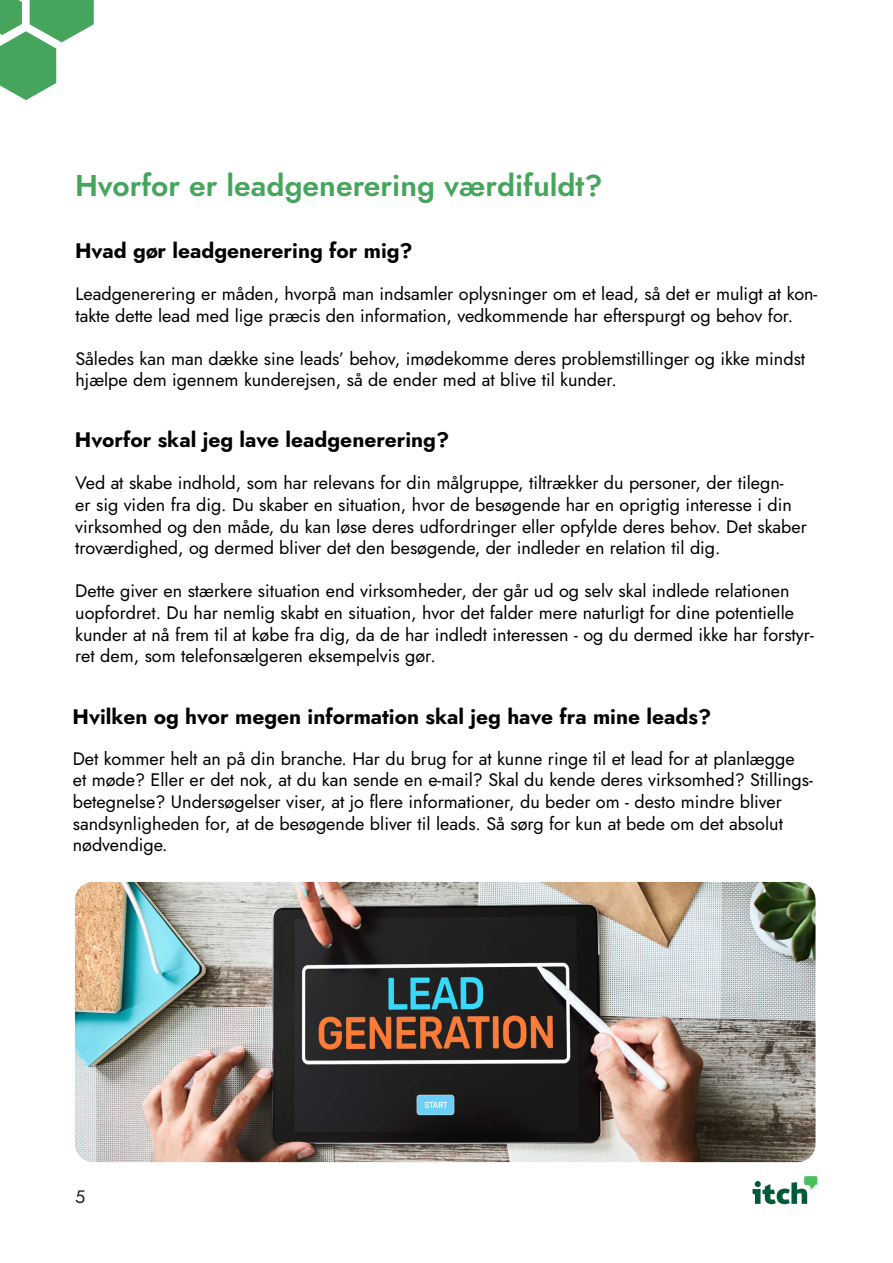
<style>
.page{position:relative;width:893px;height:1263px;background:#fff}
.page>*{position:absolute;margin:0;border:0;box-sizing:border-box;transform-origin:0 0}
.t1{font:600 30px "Jost";color:#46a55c}
.t2{font:700 21px "Jost";color:#000}
.t3{font:18px/21.6px "Jost";color:#000}
.t4{font:18px "Jost";color:#21242c}
</style>
<div class="page">
<svg style="left:0;top:0;width:94px;height:100px"></svg>
<img style="left:75px;top:882px;width:740px;height:280px">
<svg style="left:752px;top:1176px;width:65px;height:28px"></svg>
<h1 class="t1" style="left:75px;top:165px;width:529px">Hvorfor er leadgenerering værdifuldt?</h1>
<p class="t2" style="left:75px;top:236px;width:339px">Hvad gør leadgenerering for mig?</p>
<p class="t3" style="left:75px;top:283px;width:743px">Leadgenerering er måden, hvorpå man indsamler oplysninger om et lead, så det er muligt at kon&shy;takte dette lead med lige præcis den information, vedkommende har efterspurgt og behov for.</p>
<p class="t3" style="left:75px;top:348px;width:731px">Således kan man dække sine leads’ behov, imødekomme deres problemstillinger og ikke mindst hjælpe dem igennem kunderejsen, så de ender med at blive til kunder.</p>
<p class="t2" style="left:75px;top:425px;width:376px">Hvorfor skal jeg lave leadgenerering?</p>
<p class="t3" style="left:75px;top:472px;width:733px">Ved at skabe indhold, som har relevans for din målgruppe, tiltrækker du personer, der tilegn-<br>er sig viden fra dig. Du skaber en situation, hvor de besøgende har en oprigtig interesse i din virksomhed og den måde, du kan løse deres udfordringer eller opfylde deres behov. Det skaber troværdighed, og dermed bliver det den besøgende, der indleder en relation til dig.</p>
<p class="t3" style="left:75px;top:580px;width:740px">Dette giver en stærkere situation end virksomheder, der går ud og selv skal indlede relationen uopfordret. Du har nemlig skabt en situation, hvor det falder mere naturligt for dine potentielle kunder at nå frem til at købe fra dig, da de har indledt interessen - og du dermed ikke har forstyr&shy;ret dem, som telefonsælgeren eksempelvis gør.</p>
<p class="t2" style="left:73px;top:702px;width:640px">Hvilken og hvor megen information skal jeg have fra mine leads?</p>
<p class="t3" style="left:73px;top:748px;width:742px">Det kommer helt an på din branche. Har du brug for at kunne ringe til et lead for at planlægge<br>et møde? Eller er det nok, at du kan sende en e-mail? Skal du kende deres virksomhed? Stillings&shy;betegnelse? Undersøgelser viser, at jo flere informationer, du beder om - desto mindre bliver sandsynligheden for, at de besøgende bliver til leads. Så sørg for kun at bede om det absolut nødvendige.</p>
<p class="t4" style="left:75px;top:1184px;width:12px">5</p>
</div>
